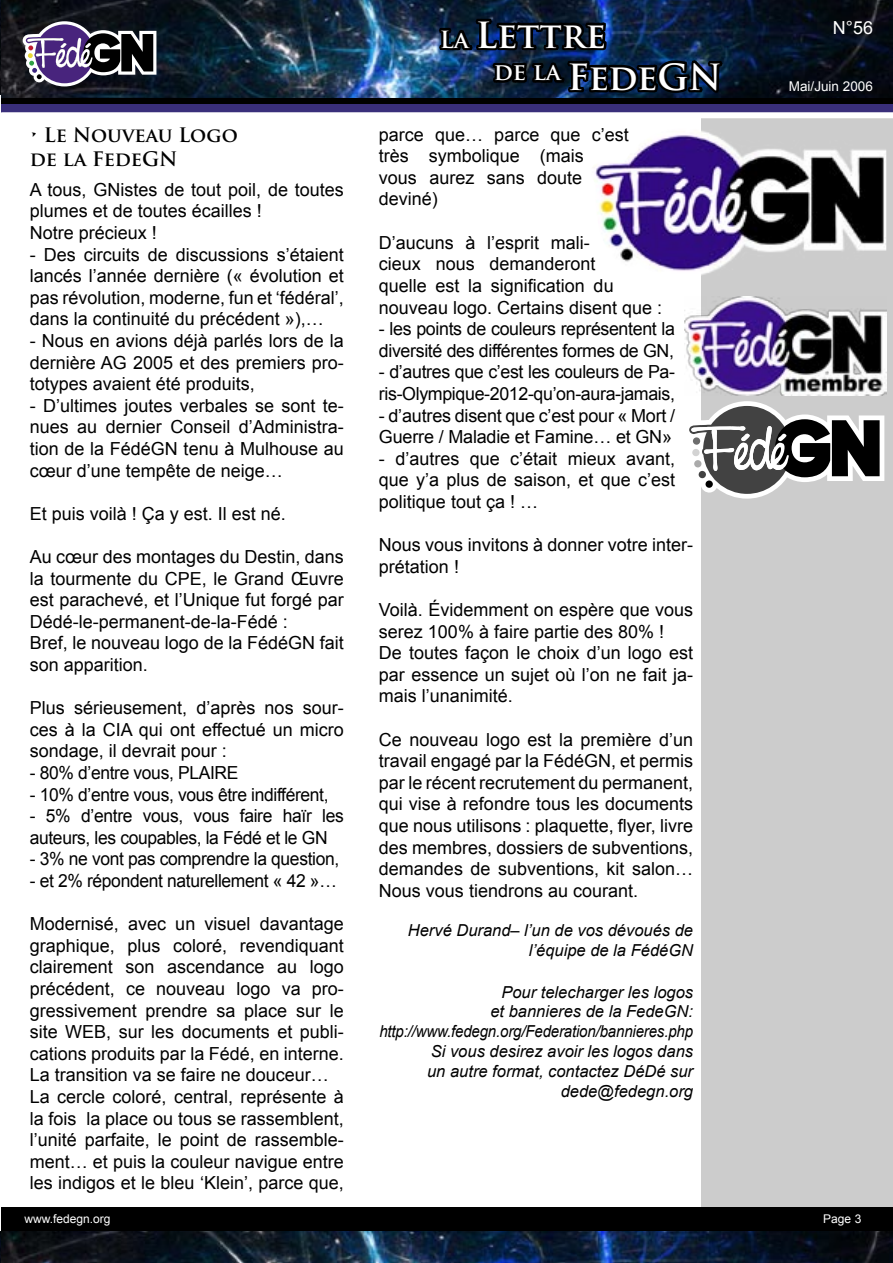
<style>
.page{position:relative;width:893px;height:1263px;background:#fff}
.page>*{position:absolute;margin:0;border:0;box-sizing:border-box;transform-origin:0 0}
.t1{font:700 35.1px/42.2px "Trajan Pro";color:#fff}
.t2{font:700 19.5px/23.4px "Trajan Pro";color:#000}
.t3{font:18px/21.6px "Arial";color:#000}
.t4{font:18px/21.6px "Arial";letter-spacing:-.02em;color:#000}
.t5{font:18px "Arial";color:#fff}
.t6{font:italic 16.5px/19.8px "Arial";color:#000;text-align:right}
.t7{font:13.5px "Arial";color:#fff}
.t8{font:12px "Arial";color:#fff}
.s1{font-size:23.1px}
</style>
<div class="page">
<div style="left:702px;top:104px;width:191px;height:1104px;background:#ccc"></div>
<hr style="left:0;top:1px;width:1px;height:103px;background:#000">
<div style="left:1px;top:104px;width:892px;height:9px;background:#392e7a"></div>
<div style="left:1px;top:112px;width:892px;height:6px;background:#fff"></div>
<div style="left:1px;top:1px;width:892px;height:103px;background:#000"></div>
<img style="left:1px;top:0;width:892px;height:98px">
<svg style="left:1px;top:1208px;width:892px;height:55px;background:#08111d"></svg>
<svg style="left:23px;top:21px;width:133px;height:65px"></svg>
<svg style="left:437px;top:0;width:288px;height:129px"></svg>
<img style="left:685px;top:297px;width:202px;height:98px">
<img style="left:593px;top:129px;width:293px;height:147px">
<svg style="left:689px;top:401px;width:195px;height:98px"></svg>
<p class="t2" style="left:30px;top:124px;width:210px">• Le Nouveau Logo de la FedeGN</p>
<p class="t3" style="left:30px;top:179px;width:316px">A tous, GNistes de tout poil, de toutes plumes et de toutes écailles !<br>Notre précieux !</p>
<p class="t3" style="left:30px;top:244px;width:316px;text-align:justify">- Des circuits de discussions s’étaient lancés l’année dernière (« évolution et pas révolution, moderne, fun et ‘fédéral’, dans la continuité du précédent »),…</p>
<p class="t3" style="left:30px;top:330px;width:316px;text-align:justify">- Nous en avions déjà parlés lors de la dernière AG 2005 et des premiers pro&shy;totypes avaient été produits,</p>
<p class="t3" style="left:30px;top:395px;width:316px;text-align:justify">- D’ultimes joutes verbales se sont te&shy;nues au dernier Conseil d’Administra&shy;tion de la FédéGN tenu à Mulhouse au cœur d’une tempête de neige…</p>
<p class="t3" style="left:30px;top:503px;width:258px">Et puis voilà ! Ça y est. Il est né.</p>
<p class="t3" style="left:30px;top:546px;width:316px">Au cœur des montages du Destin, dans la tourmente du CPE, le Grand Œuvre est parachevé, et l’Unique fut forgé par Dédé-le-permanent-de-la-Fédé :<br>Bref, le nouveau logo de la FédéGN fait son apparition.</p>
<p class="t3" style="left:30px;top:697px;width:316px;text-align:justify">Plus sérieusement, d’après nos sour&shy;ces à la CIA qui ont effectué un micro sondage, il devrait pour :</p>
<p class="t4" style="left:30px;top:762px;width:210px">- 80% d’entre vous, PLAIRE</p>
<p class="t4" style="left:30px;top:784px;width:300px">- 10% d’entre vous, vous être indifférent,</p>
<p class="t4" style="left:30px;top:805px;width:316px">- 5% d’entre vous, vous faire haïr les auteurs, les coupables, la Fédé et le GN</p>
<p class="t4" style="left:30px;top:848px;width:311px">- 3% ne vont pas comprendre la question,</p>
<p class="t4" style="left:30px;top:870px;width:308px">- et 2% répondent naturellement « 42 »…</p>
<p class="t3" style="left:30px;top:913px;width:316px">Modernisé, avec un visuel davantage graphique, plus coloré, revendiquant clairement son ascendance au logo précédent, ce nouveau logo va pro&shy;gressivement prendre sa place sur le site WEB, sur les documents et publi&shy;cations produits par la Fédé, en interne.<br>La transition va se faire ne douceur… La cercle coloré, central, représente à la fois la place ou tous se rassemblent, l’unité parfaite, le point de rassemble&shy;ment… et puis la couleur navigue entre les indigos et le bleu ‘Klein’, parce que,</p>
<h1 class="t1" style="left:494px;top:14px;width:230px;text-indent:-54px"><span class="s1">La</span> Lettre<br><sup>de</sup> <sup>la</sup> FedeGN</h1>
<p class="t3" style="left:379px;top:124px;width:251px">parce que… parce que c’est très symbolique (mais<br>vous aurez sans doute deviné)</p>
<p class="t3" style="left:379px;top:232px;width:285px">D’aucuns à l’esprit mali-<br>cieux nous demanderont<br>quelle est la signification du nouveau logo. Certains disent que :</p>
<p class="t4" style="left:379px;top:318px;width:298px">- les points de couleurs représentent la diversité des différentes formes de GN,</p>
<p class="t4" style="left:379px;top:361px;width:298px">- d’autres que c’est les couleurs de Pa&shy;ris-Olympique-2012-qu’on-aura-jamais,</p>
<p class="t3" style="left:379px;top:405px;width:298px">- d’autres disent que c’est pour « Mort /<br>Guerre / Maladie et Famine… et GN»</p>
<p class="t3" style="left:379px;top:448px;width:298px;text-align:justify">- d’autres que c’était mieux avant, que y’a plus de saison, et que c’est politique tout ça ! …</p>
<p class="t3" style="left:379px;top:534px;width:316px">Nous vous invitons à donner votre inter&shy;prétation !</p>
<p class="t3" style="left:379px;top:599px;width:316px">Voilà. Évidemment on espère que vous serez 100% à faire partie des 80% !<br>De toutes façon le choix d’un logo est par essence un sujet où l’on ne fait ja&shy;mais l’unanimité.</p>
<p class="t3" style="left:379px;top:729px;width:316px;text-align:justify">Ce nouveau logo est la première d’un travail engagé par la FédéGN, et permis par le récent recrutement du permanent, qui vise à refondre tous les documents que nous utilisons : plaquette, flyer, livre des membres, dossiers de subventions, demandes de subventions, kit salon… Nous vous tiendrons au courant.</p>
<p class="t6" style="left:408px;top:921px;width:287px">Hervé Durand– l’un de vos dévoués de l’équipe de la FédéGN</p>
<p class="t6" style="left:379px;top:982px;width:315px">Pour telecharger les logos<br>et bannieres de la FedeGN: http://www.fedegn.org/Federation/bannieres.php<br>Si vous desirez avoir les logos dans<br>un autre format, contactez DéDé sur dede@fedegn.org</p>
<p class="t5" style="left:833px;top:16px;width:42px">N°56</p>
<p class="t7" style="left:789px;top:77px;width:86px">Mai/Juin 2006</p>
<p class="t8" style="left:25px;top:1211px;width:88px">www.fedegn.org</p>
<p class="t8" style="left:823px;top:1211px;width:40px">Page 3</p>
</div>
